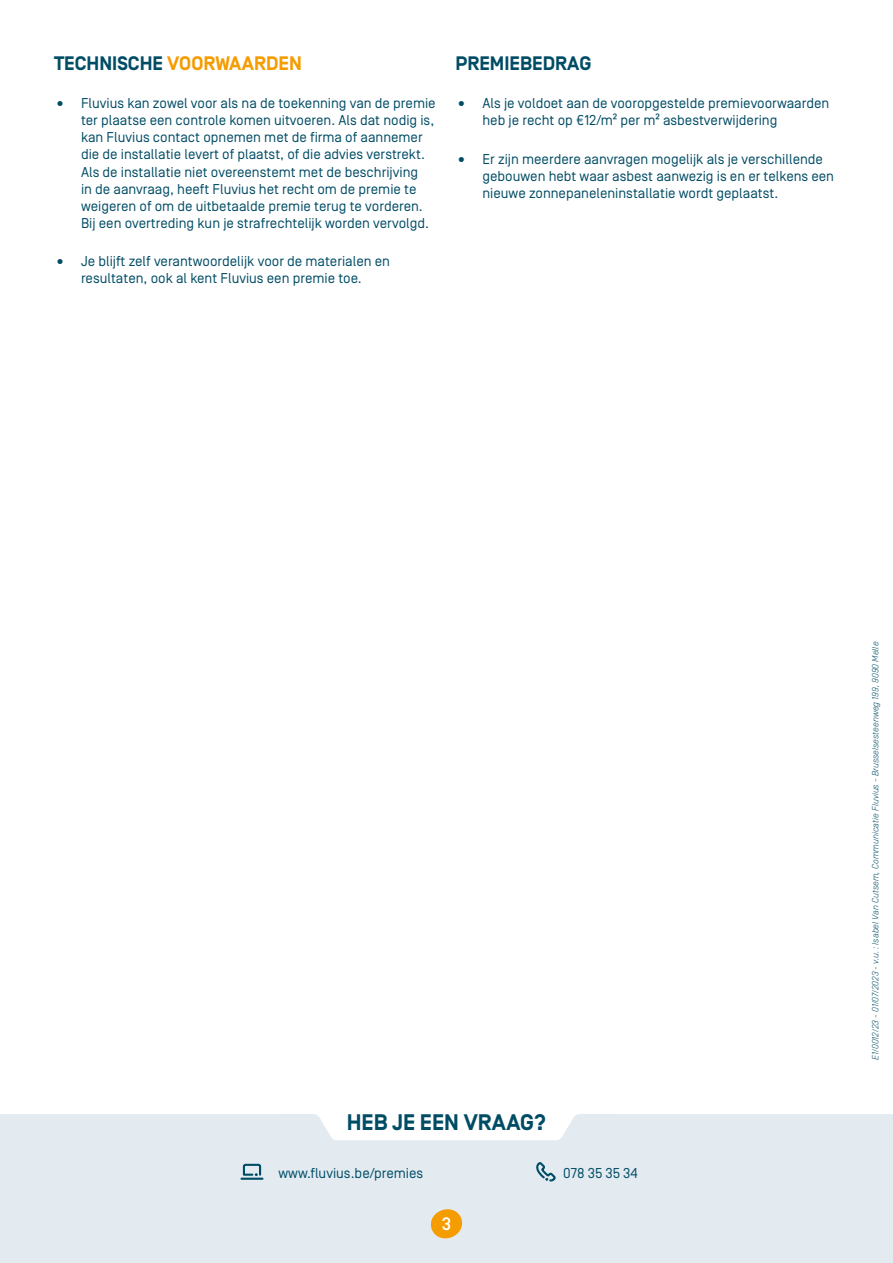
<style>
.page{position:relative;width:893px;height:1263px;background:#fff}
.page>*{position:absolute;margin:0;border:0;box-sizing:border-box;transform-origin:0 0}
.t1{font:700 22.5px "Simplon Norm";color:#004c65}
.t2{font:700 19.5px "Simplon Norm";color:#f59c00}
.t3{font:700 19.5px "Simplon Norm";color:#004c65}
.t4{font:500 18px "Simplon Norm";color:#fff}
.t5{font:14.25px/17.1px "Simplon Norm";color:#004c65}
.t6{font:italic 300 9px "Simplon Norm";color:#004c65}
.s1{color:#004c65}
.s2{font-size:15px}
</style>
<div class="page">
<div style="left:0;top:1114px;width:893px;height:149px;background:#e3ebf1"></div>
<svg style="left:430px;top:1209px;width:33px;height:30px"></svg>
<svg style="left:239px;top:1114px;width:395px;height:70px"></svg>
<h2 class="t2" style="left:54px;top:52px;width:249px"><span class="s1">TECHNISCHE</span> VOORWAARDEN</h2>
<p class="t5" style="left:81px;top:95px;width:356px;text-indent:-27px"><span class="s2">•</span> Fluvius kan zowel voor als na de toekenning van de premie ter plaatse een controle komen uitvoeren. Als dat nodig is, kan Fluvius contact opnemen met de firma of aannemer die de installatie levert of plaatst, of die advies verstrekt.<br>Als de installatie niet overeenstemt met de beschrijving<br>in de aanvraag, heeft Fluvius het recht om de premie te weigeren of om de uitbetaalde premie terug te vorderen.<br>Bij een overtreding kun je strafrechtelijk worden vervolgd.</p>
<p class="t5" style="left:54px;top:253px;width:337px;text-align:center"><span class="s2">•</span> Je blijft zelf verantwoordelijk voor de materialen en resultaten, ook al kent Fluvius een premie toe.</p>
<h2 class="t3" style="left:455px;top:52px;width:137px">PREMIEBEDRAG</h2>
<p class="t5" style="left:482px;top:95px;width:348px;text-indent:-27px"><span class="s2">•</span> Als je voldoet aan de vooropgestelde premievoorwaarden heb je recht op €12/m² per m² asbestverwijdering</p>
<p class="t5" style="left:482px;top:150px;width:353px;text-indent:-27px"><span class="s2">•</span> Er zijn meerdere aanvragen mogelijk als je verschillende gebouwen hebt waar asbest aanwezig is en er telkens een nieuwe zonnepaneleninstallatie wordt geplaatst.</p>
<h1 class="t1" style="left:347px;top:1110px;width:201px">HEB JE EEN VRAAG?</h1>
<p class="t5" style="left:279px;top:1164px;width:146px">www.fluvius.be/premies</p>
<p class="t5" style="left:563px;top:1164px;width:76px">078 35 35 34</p>
<p class="t4" style="left:442px;top:1214px;width:11px">3</p>
<p class="t6" style="left:871px;top:1060px;width:420px;rotate:-90deg">E1/0012/23 - 01/07/2023 - v.u. : Isabel Van Cutsem, Communicatie Fluvius - Brusselsesteenweg 199, 9090 Melle</p>
</div>
